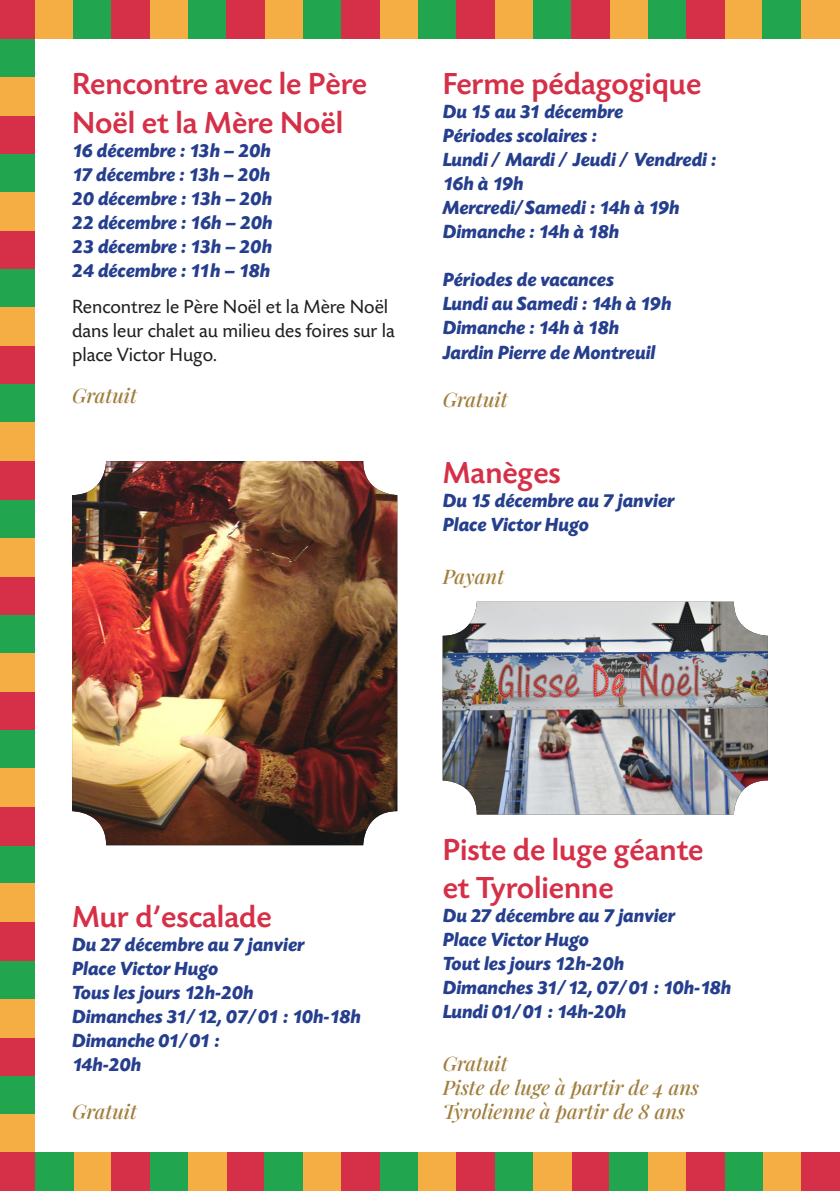
<style>
.page{position:relative;width:840px;height:1191px;background:#fff}
.page>*{position:absolute;margin:0;border:0;box-sizing:border-box;transform-origin:0 0}
.TItre{font:500 32px/38.4px "Today Sans HEF";color:#d63048}
.Date___Horaires{font:italic 700 20px/24px "Today Sans HEF";color:#253f8e}
.TEXTE{font:20px/24px "Today Sans HEF";color:#231f20}
.tarif{font:italic 20px/24px "Playfair Display";color:#a07e3d}
.TItre-2{font:italic 700 20px "Today Sans HEF";color:#253f8e}
</style>
<div class="page">
<div style="left:532px;top:0;width:39px;height:38px;background:#21a54e"></div>
<div style="left:800px;top:1152px;width:39px;height:39px;background:#d63048"></div>
<div style="left:73px;top:1152px;width:38px;height:39px;background:#f4ae43"></div>
<div style="left:35px;top:1152px;width:38px;height:39px;background:#21a54e"></div>
<div style="left:226px;top:1152px;width:38px;height:39px;background:#d63048"></div>
<div style="left:188px;top:1152px;width:38px;height:39px;background:#f4ae43"></div>
<div style="left:303px;top:1152px;width:38px;height:39px;background:#f4ae43"></div>
<div style="left:264px;top:1152px;width:39px;height:39px;background:#21a54e"></div>
<div style="left:418px;top:1152px;width:38px;height:39px;background:#f4ae43"></div>
<div style="left:571px;top:1152px;width:38px;height:39px;background:#d63048"></div>
<div style="left:532px;top:1152px;width:39px;height:39px;background:#f4ae43"></div>
<div style="left:494px;top:1152px;width:38px;height:39px;background:#21a54e"></div>
<div style="left:456px;top:1152px;width:38px;height:39px;background:#d63048"></div>
<div style="left:647px;top:1152px;width:38px;height:39px;background:#f4ae43"></div>
<div style="left:762px;top:1152px;width:38px;height:39px;background:#f4ae43"></div>
<div style="left:724px;top:1152px;width:38px;height:39px;background:#21a54e"></div>
<div style="left:685px;top:1152px;width:39px;height:39px;background:#d63048"></div>
<div style="left:609px;top:1152px;width:38px;height:39px;background:#21a54e"></div>
<div style="left:379px;top:1152px;width:39px;height:39px;background:#21a54e"></div>
<div style="left:341px;top:1152px;width:38px;height:39px;background:#d63048"></div>
<div style="left:150px;top:1152px;width:38px;height:39px;background:#21a54e"></div>
<div style="left:111px;top:1152px;width:39px;height:39px;background:#d63048"></div>
<div style="left:0;top:38px;width:35px;height:39px;background:#21a54e"></div>
<div style="left:0;top:269px;width:35px;height:38px;background:#21a54e"></div>
<div style="left:0;top:230px;width:35px;height:39px;background:#d63048"></div>
<div style="left:0;top:499px;width:35px;height:39px;background:#21a54e"></div>
<div style="left:0;top:461px;width:35px;height:38px;background:#d63048"></div>
<div style="left:0;top:730px;width:35px;height:38px;background:#21a54e"></div>
<div style="left:0;top:691px;width:35px;height:39px;background:#d63048"></div>
<div style="left:0;top:960px;width:35px;height:39px;background:#21a54e"></div>
<div style="left:0;top:922px;width:35px;height:38px;background:#d63048"></div>
<div style="left:0;top:1075px;width:35px;height:39px;background:#21a54e"></div>
<div style="left:0;top:1037px;width:35px;height:38px;background:#d63048"></div>
<div style="left:0;top:845px;width:35px;height:38px;background:#21a54e"></div>
<div style="left:0;top:806px;width:35px;height:39px;background:#d63048"></div>
<div style="left:0;top:614px;width:35px;height:39px;background:#21a54e"></div>
<div style="left:0;top:576px;width:35px;height:38px;background:#d63048"></div>
<div style="left:0;top:384px;width:35px;height:38px;background:#21a54e"></div>
<div style="left:0;top:346px;width:35px;height:38px;background:#d63048"></div>
<div style="left:0;top:154px;width:35px;height:38px;background:#21a54e"></div>
<div style="left:0;top:115px;width:35px;height:39px;background:#d63048"></div>
<div style="left:0;top:77px;width:35px;height:38px;background:#f4ae43"></div>
<div style="left:0;top:192px;width:35px;height:38px;background:#f4ae43"></div>
<div style="left:0;top:307px;width:35px;height:39px;background:#f4ae43"></div>
<div style="left:0;top:422px;width:35px;height:39px;background:#f4ae43"></div>
<div style="left:0;top:538px;width:35px;height:38px;background:#f4ae43"></div>
<div style="left:0;top:653px;width:35px;height:38px;background:#f4ae43"></div>
<div style="left:0;top:768px;width:35px;height:38px;background:#f4ae43"></div>
<div style="left:0;top:883px;width:35px;height:39px;background:#f4ae43"></div>
<div style="left:0;top:999px;width:35px;height:38px;background:#f4ae43"></div>
<div style="left:0;top:1114px;width:35px;height:38px;background:#f4ae43"></div>
<div style="left:0;top:1152px;width:35px;height:39px;background:#d63048"></div>
<div style="left:35px;top:0;width:38px;height:38px;background:#f4ae43"></div>
<div style="left:150px;top:0;width:38px;height:38px;background:#f4ae43"></div>
<div style="left:73px;top:0;width:38px;height:38px;background:#21a54e"></div>
<div style="left:111px;top:0;width:39px;height:38px;background:#d63048"></div>
<div style="left:264px;top:0;width:39px;height:38px;background:#f4ae43"></div>
<div style="left:379px;top:0;width:39px;height:38px;background:#f4ae43"></div>
<div style="left:303px;top:0;width:38px;height:38px;background:#21a54e"></div>
<div style="left:341px;top:0;width:38px;height:38px;background:#d63048"></div>
<div style="left:494px;top:0;width:38px;height:38px;background:#f4ae43"></div>
<div style="left:609px;top:0;width:38px;height:38px;background:#f4ae43"></div>
<div style="left:571px;top:0;width:38px;height:38px;background:#d63048"></div>
<div style="left:724px;top:0;width:38px;height:38px;background:#f4ae43"></div>
<div style="left:800px;top:0;width:39px;height:38px;background:#f4ae43"></div>
<div style="left:762px;top:0;width:38px;height:38px;background:#21a54e"></div>
<div style="left:647px;top:0;width:38px;height:38px;background:#21a54e"></div>
<div style="left:685px;top:0;width:39px;height:38px;background:#d63048"></div>
<div style="left:418px;top:0;width:38px;height:38px;background:#21a54e"></div>
<div style="left:456px;top:0;width:38px;height:38px;background:#d63048"></div>
<div style="left:188px;top:0;width:38px;height:38px;background:#21a54e"></div>
<div style="left:226px;top:0;width:38px;height:38px;background:#d63048"></div>
<div style="left:0;top:0;width:35px;height:38px;background:#d63048"></div>
<img style="left:442px;top:602px;width:325px;height:212px">
<img style="left:72px;top:461px;width:325px;height:384px">
<p class="TItre" style="left:72px;top:66px;width:296px">Rencontre avec le Père<br>Noël et la Mère Noël</p>
<p class="Date___Horaires" style="left:72px;top:139px;width:200px">16 décembre : 13h – 20h</p>
<p class="Date___Horaires" style="left:72px;top:163px;width:200px">17 décembre : 13h – 20h</p>
<p class="Date___Horaires" style="left:72px;top:187px;width:201px">20 décembre : 13h – 20h</p>
<p class="Date___Horaires" style="left:72px;top:211px;width:202px">22 décembre : 16h – 20h</p>
<p class="Date___Horaires" style="left:72px;top:235px;width:201px">23 décembre : 13h – 20h</p>
<p class="Date___Horaires" style="left:72px;top:259px;width:199px">24 décembre : 11h – 18h</p>
<p class="TEXTE" style="left:72px;top:295px;width:324px">Rencontrez le Père Noël et la Mère Noël dans leur chalet au milieu des foires sur la place Victor Hugo.</p>
<p class="tarif" style="left:72px;top:382px;width:66px">Gratuit</p>
<p class="TItre" style="left:442px;top:66px;width:260px">Ferme pédagogique</p>
<p class="TItre-2" style="left:442px;top:101px;width:182px">Du 15 au 31 décembre</p>
<p class="Date___Horaires" style="left:442px;top:124px;width:155px">Périodes scolaires :</p>
<p class="Date___Horaires" style="left:442px;top:148px;width:275px">Lundi / Mardi / Jeudi / Vendredi :<br>16h à 19h</p>
<p class="Date___Horaires" style="left:442px;top:196px;width:238px">Mercredi/Samedi : 14h à 19h</p>
<p class="Date___Horaires" style="left:442px;top:220px;width:178px">Dimanche : 14h à 18h</p>
<p class="Date___Horaires" style="left:442px;top:268px;width:173px">Périodes de vacances</p>
<p class="Date___Horaires" style="left:442px;top:292px;width:230px">Lundi au Samedi : 14h à 19h</p>
<p class="Date___Horaires" style="left:442px;top:316px;width:178px">Dimanche : 14h à 18h</p>
<p class="Date___Horaires" style="left:442px;top:340px;width:214px">Jardin Pierre de Montreuil</p>
<p class="tarif" style="left:442px;top:385px;width:66px">Gratuit</p>
<p class="TItre" style="left:442px;top:455px;width:120px">Manèges</p>
<p class="TItre-2" style="left:442px;top:490px;width:233px">Du 15 décembre au 7 janvier</p>
<p class="Date___Horaires" style="left:442px;top:513px;width:148px">Place Victor Hugo</p>
<p class="tarif" style="left:442px;top:563px;width:63px">Payant</p>
<p class="TItre" style="left:72px;top:898px;width:201px">Mur d’escalade</p>
<p class="Date___Horaires" style="left:72px;top:933px;width:234px">Du 27 décembre au 7 janvier</p>
<p class="Date___Horaires" style="left:72px;top:957px;width:148px">Place Victor Hugo</p>
<p class="Date___Horaires" style="left:72px;top:981px;width:290px">Tous les jours 12h-20h<br>Dimanches 31/12, 07/01 : 10h-18h</p>
<p class="Date___Horaires" style="left:72px;top:1029px;width:149px">Dimanche 01/01 :<br>14h-20h</p>
<p class="tarif" style="left:72px;top:1097px;width:66px">Gratuit</p>
<p class="TItre" style="left:442px;top:831px;width:262px">Piste de luge géante et Tyrolienne</p>
<p class="Date___Horaires" style="left:442px;top:904px;width:234px">Du 27 décembre au 7 janvier</p>
<p class="Date___Horaires" style="left:442px;top:928px;width:148px">Place Victor Hugo</p>
<p class="Date___Horaires" style="left:442px;top:952px;width:290px">Tout les jours 12h-20h<br>Dimanches 31/12, 07/01 : 10h-18h</p>
<p class="Date___Horaires" style="left:442px;top:1000px;width:185px">Lundi 01/01 : 14h-20h</p>
<p class="tarif" style="left:442px;top:1049px;width:258px">Gratuit<br>Piste de luge à partir de 4 ans<br>Tyrolienne à partir de 8 ans</p>
</div>
